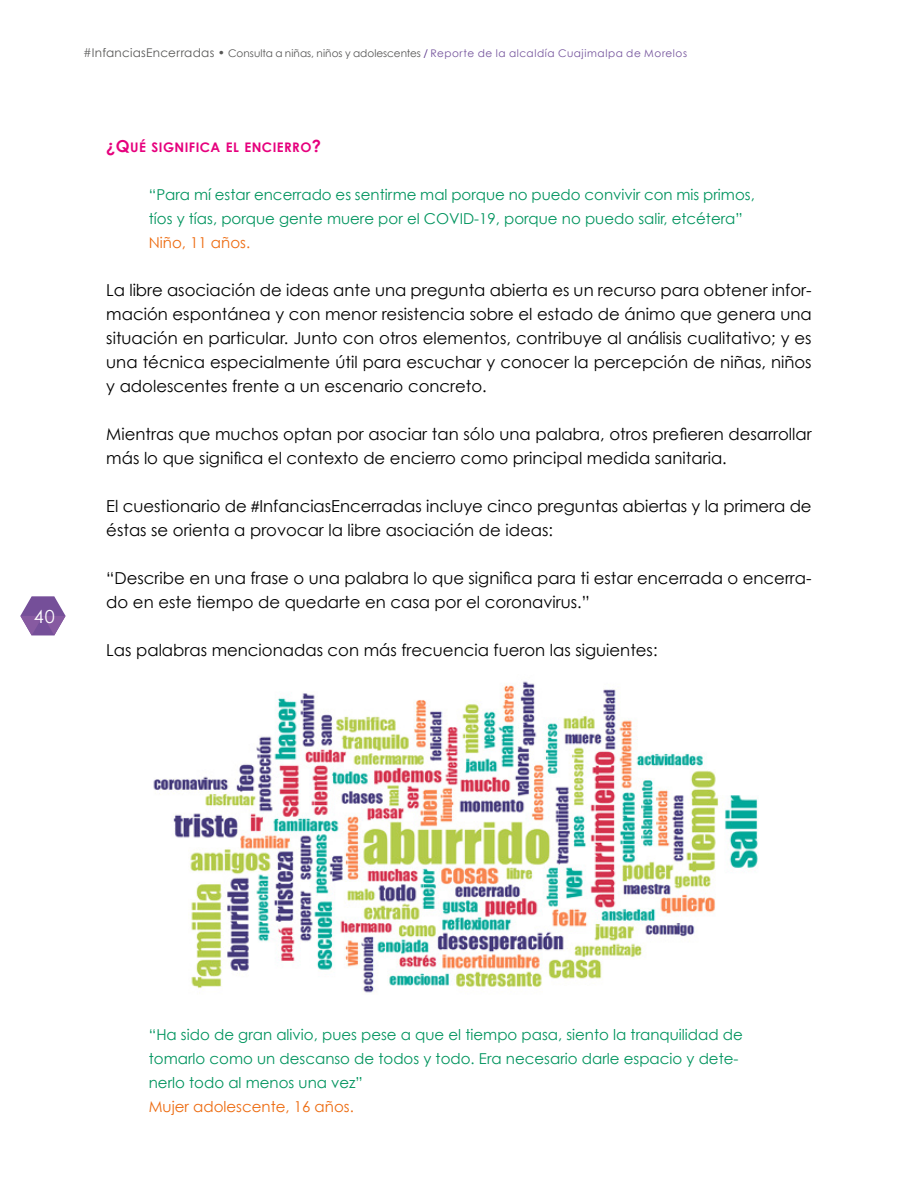
<style>
.page{position:relative;width:918px;height:1188px;background:#fff}
.page>*{position:absolute;margin:0;border:0;box-sizing:border-box;transform-origin:0 0}
.t1{font:18px "Century Gothic";color:#fff}
.t2{font:16.5px/24px "Century Gothic";color:#000}
.t3{font:15px/24px "Century Gothic";color:#00945e}
.t4{font:15px "Century Gothic";color:#ed6b10}
.t5{font:13.2px "Century Gothic Bold SC800";letter-spacing:.035em;color:#e6007d}
.t6{font:10.5px "Century Gothic";letter-spacing:.03em;color:#74539c}
.s1{font-size:12px;color:#575756}
.s2{color:#575756}
.s3{color:#563188}
.s4{font-size:16.5px}
</style>
<div class="page">
<svg style="left:20px;top:596px;width:46px;height:39px"></svg>
<img style="left:153px;top:681px;width:605px;height:312px">
<p class="t6" style="left:83px;top:46px;width:605px"><span class="s1">#InfanciasEncerradas •</span> <span class="s2">Consulta a niñas, niños y adolescentes</span> <span class="s3">/</span> Reporte de la alcaldía Cuajimalpa de Morelos</p>
<p class="t1" style="left:34px;top:605px;width:22px">40</p>
<p class="t5" style="left:106px;top:138px;width:216px"><span class="s4">¿Q</span>UÉ SIGNIFICA EL ENCIERRO<span class="s4">?</span></p>
<p class="t3" style="left:149px;top:182px;width:608px">“Para mí estar encerrado es sentirme mal porque no puedo convivir con mis primos, tíos y tías, porque gente muere por el COVID-19, porque no puedo salir, etcétera”</p>
<p class="t4" style="left:149px;top:233px;width:103px">Niño, 11 años.</p>
<p class="t2" style="left:106px;top:277px;width:707px;text-align:justify">La libre asociación de ideas ante una pregunta abierta es un recurso para obtener infor&shy;mación espontánea y con menor resistencia sobre el estado de ánimo que genera una situación en particular. Junto con otros elementos, contribuye al análisis cualitativo; y es una técnica especialmente útil para escuchar y conocer la percepción de niñas, niños y adolescentes frente a un escenario concreto.</p>
<p class="t2" style="left:106px;top:421px;width:707px">Mientras que muchos optan por asociar tan sólo una palabra, otros prefieren desarrollar más lo que significa el contexto de encierro como principal medida sanitaria.</p>
<p class="t2" style="left:106px;top:493px;width:707px">El cuestionario de InfanciasEncerradas incluye cinco preguntas abiertas y la primera de éstas se orienta a provocar la libre asociación de ideas:</p>
<p class="t2" style="left:106px;top:565px;width:707px">“Describe en una frase o una palabra lo que significa para ti estar encerrada o encerra&shy;do en este tiempo de quedarte en casa por el coronavirus.”</p>
<p class="t2" style="left:106px;top:637px;width:553px">Las palabras mencionadas con más frecuencia fueron las siguientes:</p>
<p class="t3" style="left:149px;top:1022px;width:596px">“Ha sido de gran alivio, pues pese a que el tiempo pasa, siento la tranquilidad de tomarlo como un descanso de todos y todo. Era necesario darle espacio y dete&shy;nerlo todo al menos una vez”</p>
<p class="t4" style="left:149px;top:1097px;width:207px">Mujer adolescente, 16 años.</p>
</div>
